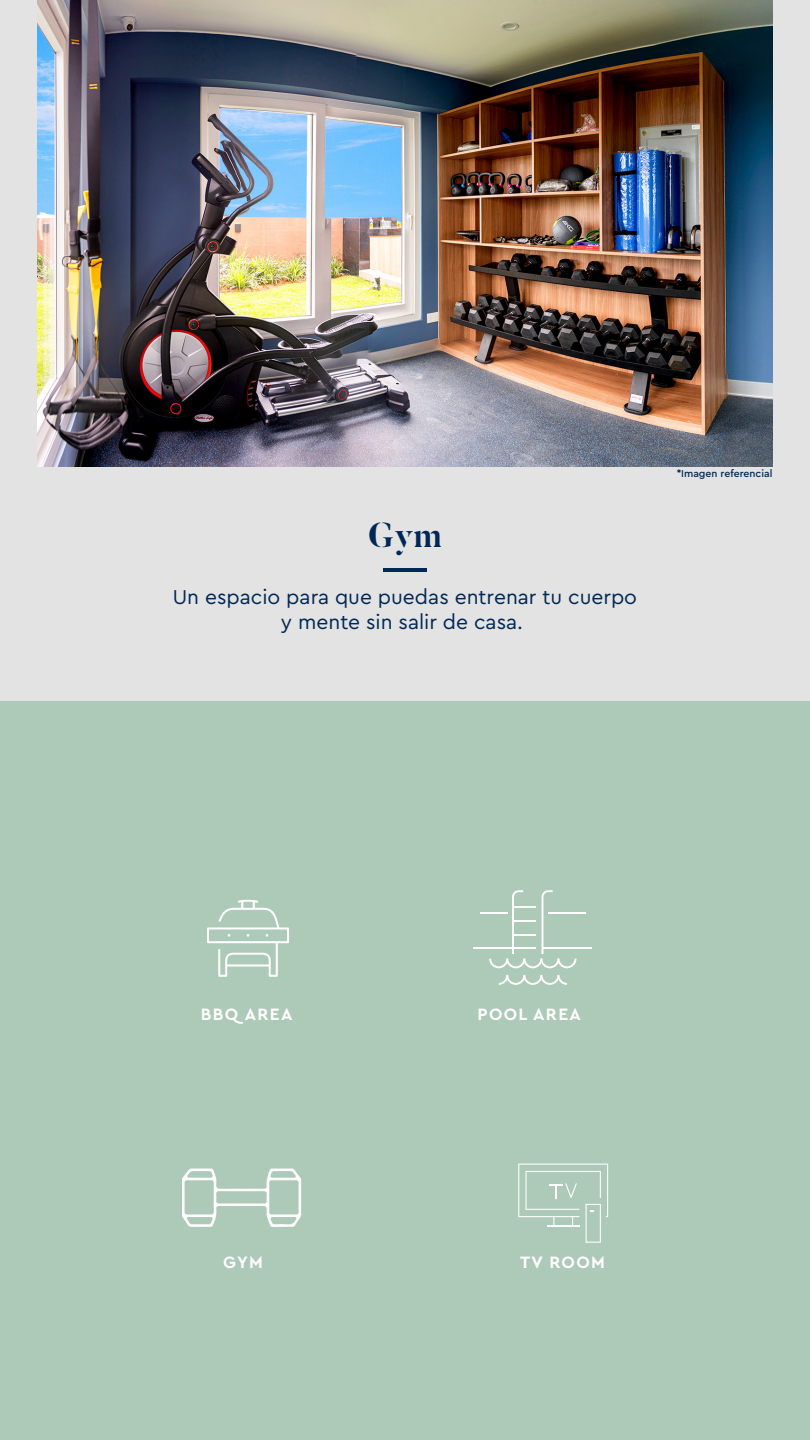
<style>
.page{position:relative;width:810px;height:1440px;background:#e2e3e2}
.page>*{position:absolute;margin:0;border:0;box-sizing:border-box;transform-origin:0 0}
.t1{font:700 34.5px "Butler Stencil";color:#002856}
.t2{font:21px/25.2px "Cera Pro";color:#002856;text-align:center}
.t3{font:700 17.25px "Cera Pro";letter-spacing:.075em;color:#fff}
.t4{font:500 10.5px "Cera Pro";color:#002856}
</style>
<div class="page">
<hr style="left:383px;top:568px;width:44px;height:4px;background:#002856">
<div style="left:0;top:701px;width:810px;height:739px;background:#adc9b8"></div>
<svg style="left:518px;top:1164px;width:90px;height:79px"></svg>
<hr style="left:473px;top:947px;width:40px;height:2px;background:#fff">
<hr style="left:543px;top:947px;width:49px;height:2px;background:#fff">
<hr style="left:548px;top:913px;width:38px;height:1px;background:#fff">
<svg style="left:499px;top:975px;width:68px;height:10px"></svg>
<svg style="left:480px;top:890px;width:97px;height:78px"></svg>
<hr style="left:514px;top:906px;width:22px;height:2px;background:#fff">
<hr style="left:514px;top:920px;width:22px;height:2px;background:#fff">
<hr style="left:514px;top:934px;width:22px;height:2px;background:#fff">
<hr style="left:514px;top:947px;width:22px;height:2px;background:#fff">
<img style="left:38px;top:0;width:734px;height:466px">
<svg style="left:182px;top:899px;width:120px;height:328px"></svg>
<h1 class="t1" style="left:368px;top:513px;width:75px">Gym</h1>
<p class="t2" style="left:173px;top:584px;width:466px">Un espacio para que puedas entrenar tu cuerpo y mente sin salir de casa.</p>
<p class="t4" style="left:677px;top:467px;width:97px">*Imagen referencial</p>
<p class="t3" style="left:201px;top:1003px;width:93px">BBQ AREA</p>
<p class="t3" style="left:223px;top:1251px;width:41px">GYM</p>
<p class="t3" style="left:478px;top:1003px;width:105px">POOL AREA</p>
<p class="t3" style="left:520px;top:1251px;width:86px">TV ROOM</p>
</div>
